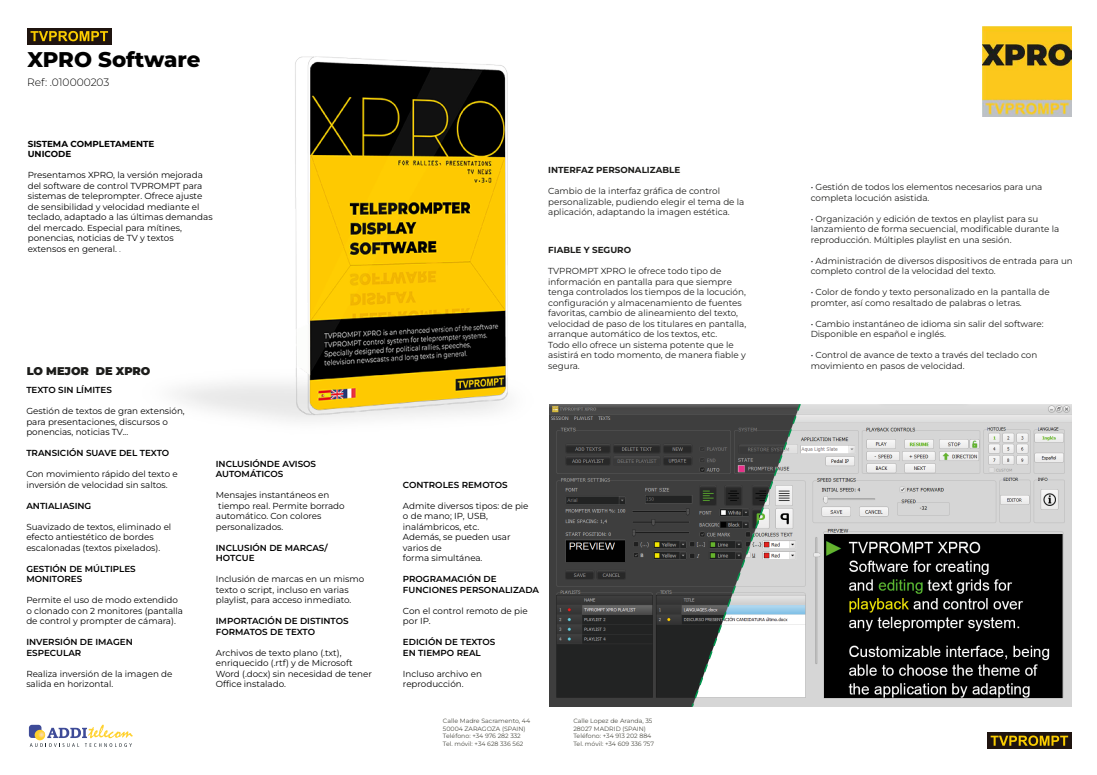
<style>
.page{position:relative;width:1097px;height:775px;background:#fff}
.page>*{position:absolute;margin:0;border:0;box-sizing:border-box;transform-origin:0 0}
.t1{font:800 21.31px "Montserrat";letter-spacing:-.005em;color:#000}
.t2{font:900 11.25px "Montserrat";color:#1d1d1b}
.t3{font:300 10.62px "Montserrat";color:#000}
.t4{font:8.75px/10.5px "Montserrat";color:#000}
.t5{font:8.75px/10.5px "Montserrat";color:#1d1d1b}
.t6{font:600 8.75px/10.5px "Montserrat";color:#000}
.t7{font:700 8.75px "Montserrat";color:#1d1d1b}
.t8{font:700 8.75px/10.5px "Montserrat";color:#000}
.t9{font:6.19px/7.4px "Montserrat";color:#4d4d45}
.s1{font-weight:300}
</style>
<div class="page">
<svg style="left:30px;top:725px;width:103px;height:22px"></svg>
<div style="left:27px;top:28px;width:84px;height:16px;background:#1f140f"></div>
<svg style="left:31px;top:31px;width:73px;height:10px"></svg>
<svg style="left:987px;top:733px;width:84px;height:16px"></svg>
<svg style="left:990px;top:736px;width:77px;height:10px"></svg>
<img style="left:104px;top:28px;width:404px;height:393px">
<img style="left:982px;top:27px;width:89px;height:89px">
<img style="left:549px;top:404px;width:142px;height:303px">
<img style="left:800px;top:404px;width:271px;height:303px">
<svg style="left:691px;top:404px;width:109px;height:303px"></svg>
<h1 class="t1" style="left:28px;top:44px;width:174px">XPRO Software</h1>
<p class="t3" style="left:27px;top:75px;width:84px">Ref: .010000203</p>
<p class="t8" style="left:28px;top:138px;width:128px">SISTEMA COMPLETAMENTE<br>UNICODE</p>
<p class="t4" style="left:28px;top:169px;width:186px">Presentamos XPRO, la versión mejorada del software de control TVPROMPT para sistemas de teleprompter. Ofrece ajuste de sensibilidad y velocidad mediante el teclado, adaptado a las últimas demandas del mercado. Especial para mítines, ponencias, noticias de TV y textos extensos en general. <span class="s1">.</span></p>
<p class="t2" style="left:26px;top:363px;width:125px">LO MEJOR DE XPRO</p>
<p class="t6" style="left:26px;top:385px;width:87px">TEXTO SIN LÍMITES</p>
<p class="t4" style="left:26px;top:406px;width:160px">Gestión de textos de gran extensión, para presentaciones, discursos o ponencias, noticias TV...</p>
<p class="t6" style="left:26px;top:448px;width:144px">TRANSICIÓN SUAVE DEL TEXTO</p>
<p class="t4" style="left:26px;top:469px;width:153px">Con movimiento rápido del texto e inversión de velocidad sin saltos.</p>
<p class="t6" style="left:26px;top:500px;width:66px">ANTIALIASING</p>
<p class="t4" style="left:26px;top:521px;width:146px">Suavizado de textos, eliminado el efecto antiestético de bordes escalonadas (textos pixelados).</p>
<p class="t6" style="left:26px;top:563px;width:111px">GESTIÓN DE MÚLTIPLES<br>MONITORES</p>
<p class="t4" style="left:26px;top:595px;width:158px">Permite el uso de modo extendido o clonado con 2 monitores (pantalla de control y prompter de cámara).</p>
<p class="t6" style="left:26px;top:637px;width:108px">INVERSIÓN DE IMAGEN<br>ESPECULAR</p>
<p class="t4" style="left:26px;top:668px;width:147px">Realiza inversión de la imagen de salida en horizontal.</p>
<p class="t6" style="left:216px;top:458px;width:102px">INCLUSIÓNDE AVISOS<br>AUTOMÁTICOS</p>
<p class="t4" style="left:216px;top:490px;width:130px">Mensajes instantáneos en tiempo real. Permite borrado automático. Con colores personalizados.</p>
<p class="t6" style="left:216px;top:542px;width:113px">INCLUSIÓN DE MARCAS/<br>HOTCUE</p>
<p class="t4" style="left:216px;top:574px;width:150px">Inclusión de marcas en un mismo texto o script, incluso en varias playlist, para acceso inmediato.</p>
<p class="t6" style="left:216px;top:616px;width:134px">IMPORTACIÓN DE DISTINTOS<br>FORMATOS DE TEXTO</p>
<p class="t4" style="left:216px;top:647px;width:157px">Archivos de texto plano (.txt), enriquecido (.rtf) y de Microsoft<br>Word (.docx) sin necesidad de tener<br>Office instalado.</p>
<p class="t7" style="left:548px;top:164px;width:133px">INTERFAZ PERSONALIZABLE</p>
<p class="t5" style="left:548px;top:186px;width:198px">Cambio de la interfaz gráfica de control personalizable, pudiendo elegir el tema de la aplicación, adaptando la imagen estética.</p>
<p class="t5" style="left:810px;top:181px;width:233px">• Gestión de todos los elementos necesarios para una completa locución asistida.</p>
<p class="t5" style="left:810px;top:213px;width:250px">• Organización y edición de textos en playlist para su lanzamiento de forma secuencial, modificable durante la reproducción. Múltiples playlist en una sesión.</p>
<p class="t5" style="left:810px;top:255px;width:263px">• Administración de diversos dispositivos de entrada para un completo control de la velocidad del texto.</p>
<p class="t5" style="left:810px;top:286px;width:240px">• Color de fondo y texto personalizado en la pantalla de promter, así como resaltado de palabras o letras.</p>
<p class="t5" style="left:810px;top:318px;width:234px">• Cambio instantáneo de idioma sin salir del software:<br>Disponible en español e inglés.</p>
<p class="t5" style="left:810px;top:349px;width:228px">• Control de avance de texto a través del teclado con movimiento en pasos de velocidad.</p>
<p class="t7" style="left:548px;top:244px;width:84px">FIABLE Y SEGURO</p>
<p class="t5" style="left:548px;top:265px;width:199px">TVPROMPT XPRO le ofrece todo tipo de información en pantalla para que siempre tenga controlados los tiempos de la locución, configuración y almacenamiento de fuentes favoritas, cambio de alineamiento del texto, velocidad de paso de los titulares en pantalla, arranque automático de los textos, etc.<br>Todo ello ofrece un sistema potente que le asistirá en todo momento, de manera fiable y segura.</p>
<p class="t6" style="left:403px;top:479px;width:106px">CONTROLES REMOTOS</p>
<p class="t4" style="left:403px;top:500px;width:127px">Admite diversos tipos: de pie o de mano; IP, USB, inalámbricos, etc.<br>Además, se pueden usar varios de<br>forma simultánea.</p>
<p class="t6" style="left:403px;top:574px;width:138px">PROGRAMACIÓN DE<br>FUNCIONES PERSONALIZADA</p>
<p class="t4" style="left:403px;top:605px;width:126px">Con el control remoto de pie por IP.</p>
<p class="t6" style="left:403px;top:637px;width:94px">EDICIÓN DE TEXTOS<br>EN TIEMPO REAL</p>
<p class="t4" style="left:403px;top:668px;width:80px">Incluso archivo en reproducción.</p>
<p class="t9" style="left:443px;top:717px;width:89px">Calle Madre Sacramento, 44<br>50004 ZARAGOZA (SPAIN)<br>Teléfono: +34 976 282 332<br>Tel. móvil: +34 628 336 562</p>
<p class="t9" style="left:573px;top:717px;width:82px">Calle Lopez de Aranda, 35<br>28027 MADRID (SPAIN)<br>Teléfono: +34 913 202 884<br>Tel. móvil: +34 609 336 757</p>
</div>
